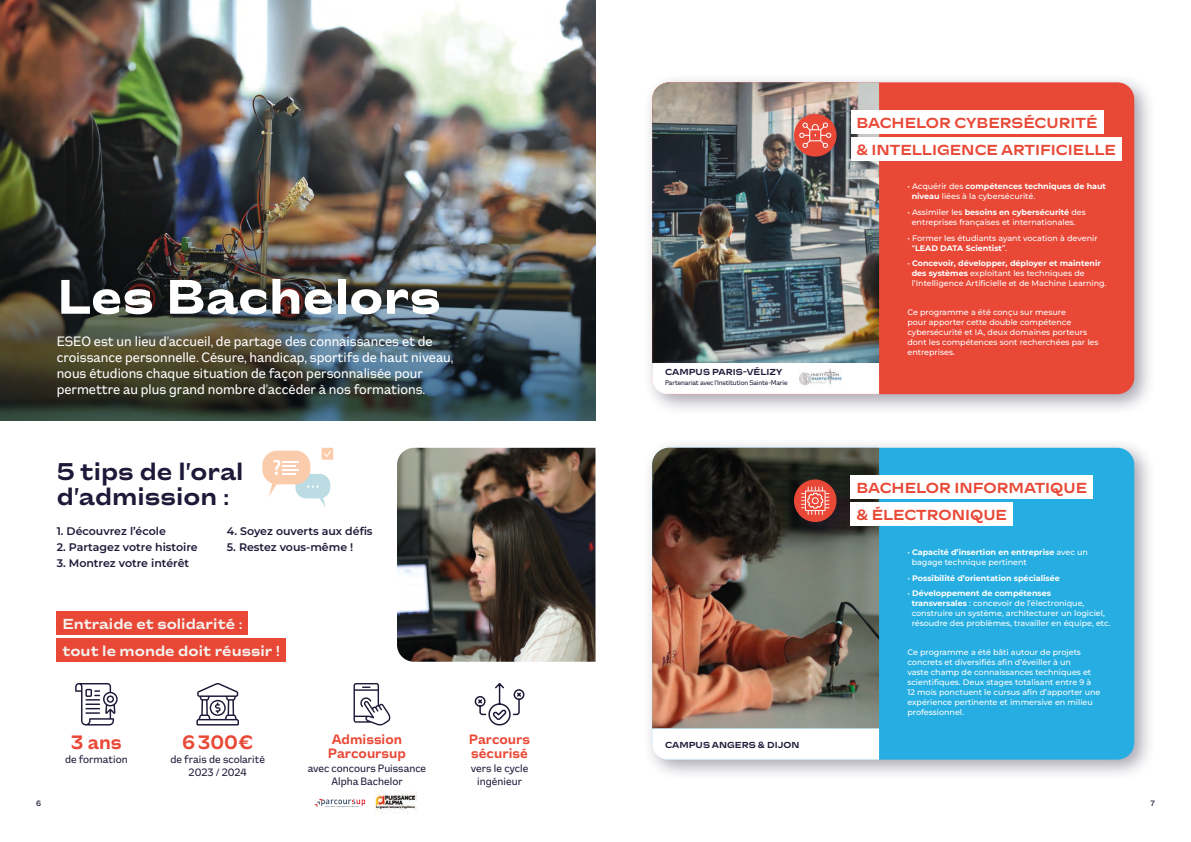
<style>
.page{position:relative;width:1191px;height:842px;background:#fff}
.page>*{position:absolute;margin:0;border:0;box-sizing:border-box;transform-origin:0 0}
.t1{font:800 50px "CA Slalom Extended";color:#fff}
.t2{font:700 25px/25px "CA Slalom Extended";color:#201838}
.t3{font:700 20px "CA Slalom";color:#e94836}
.t4{font:700 15px "CA Slalom Extended";color:#e94836}
.t5{font:700 15px "CA Slalom Extended";color:#f5f2ef}
.t6{font:14px/16px "CA Slalom";color:#fff}
.t7{font:700 14px/14px "CA Slalom";color:#e94836}
.t8{font:600 11px "Montserrat";color:#201838}
.t9{font:11px/13px "CA Slalom";color:#201838;text-align:center}
.t10{font:700 9px "CA Slalom Extended";color:#201838}
.t11{font:500 8px/10px "Montserrat";color:#fff}
.t12{font:700 8px "Montserrat";color:#fff}
.NUMERO_G{font:500 8px "CA Slalom";color:#201838}
.NUMERO_D{font:500 8px "CA Slalom";color:#201838}
.t13{font:7px "CA Slalom";letter-spacing:-.02em;color:#201838}
.s1{font-weight:500}
.s2{font-weight:700}
</style>
<div class="page">
<img style="left:0;top:0;width:595px;height:187px">
<img style="left:0;top:187px;width:595px;height:234px">
<img style="left:397px;top:448px;width:198px;height:214px">
<div style="left:642px;top:438px;width:514px;height:344px;background:#201838;opacity:.4"></div>
<div style="left:652px;top:448px;width:482px;height:312px;background:#26aee2;border-radius:17px"></div>
<img style="left:652px;top:448px;width:227px;height:280px">
<div style="left:642px;top:72px;width:514px;height:344px;background:#201838;opacity:.4"></div>
<div style="left:652px;top:82px;width:482px;height:312px;background:#e94836;border-radius:17px"></div>
<img style="left:652px;top:82px;width:227px;height:280px">
<div style="left:57px;top:611px;width:191px;height:24px;background:#e94836"></div>
<div style="left:57px;top:638px;width:229px;height:24px;background:#e94836"></div>
<svg style="left:75px;top:683px;width:43px;height:42px"></svg>
<svg style="left:196px;top:683px;width:43px;height:42px"></svg>
<svg style="left:353px;top:683px;width:38px;height:43px"></svg>
<img style="left:374px;top:792px;width:42px;height:22px">
<img style="left:314px;top:799px;width:52px;height:9px">
<svg style="left:474px;top:683px;width:51px;height:43px"></svg>
<div style="left:785px;top:471px;width:74px;height:73px;background:#201838;opacity:.4"></div>
<div style="left:794px;top:479px;width:42px;height:43px;background:#e94836;border-radius:50%"></div>
<div style="left:850px;top:476px;width:242px;height:23px;background:#fff"></div>
<div style="left:850px;top:502px;width:162px;height:24px;background:#fff"></div>
<svg style="left:651px;top:728px;width:228px;height:32px;background:#fafcfd"></svg>
<div style="left:850px;top:110px;width:253px;height:24px;background:#fff"></div>
<div style="left:850px;top:137px;width:271px;height:23px;background:#fff"></div>
<svg style="left:651px;top:362px;width:228px;height:33px;background:#f7f7f7"></svg>
<img style="left:799px;top:368px;width:43px;height:21px">
<div style="left:785px;top:106px;width:74px;height:73px;background:#201838;opacity:.4"></div>
<div style="left:794px;top:114px;width:42px;height:43px;background:#e94836;border-radius:50%"></div>
<svg style="left:801px;top:487px;width:28px;height:28px"></svg>
<div style="left:812px;top:497px;width:6px;height:7px;border:1px solid #fff;border-radius:50%"></div>
<svg style="left:799px;top:123px;width:32px;height:25px"></svg>
<div style="left:321px;top:448px;width:12px;height:12px;background:#fbccac"></div>
<svg style="left:262px;top:450px;width:69px;height:57px"></svg>
<p class="t1" style="left:57px;top:258px;width:386px">Les Bachelors</p>
<p class="t6" style="left:57px;top:333px;width:398px">ESEO est un lieu d’accueil, de partage des connaissances et de croissance personnelle. Césure, handicap, sportifs de haut niveau, nous étudions chaque situation de façon personnalisée pour permettre au plus grand nombre d’accéder à nos formations.</p>
<p class="t2" style="left:57px;top:458px;width:188px">5 tips de l’oral d’admission :</p>
<p class="t8" style="left:227px;top:524px;width:147px">4. Soyez ouverts aux défis</p>
<p class="t8" style="left:227px;top:539px;width:128px">5. Restez vous-même !</p>
<p class="t8" style="left:57px;top:524px;width:111px">1. Découvrez l’école</p>
<p class="t8" style="left:57px;top:539px;width:142px">2. Partagez votre histoire</p>
<p class="t8" style="left:57px;top:555px;width:134px">3. Montrez votre intérêt</p>
<p class="t5" style="left:62px;top:613px;width:182px">Entraide et solidarité :</p>
<p class="t5" style="left:62px;top:640px;width:219px">tout le monde doit réussir !</p>
<p class="t3" style="left:71px;top:727px;width:52px">3 ans</p>
<p class="t9" style="left:65px;top:752px;width:64px">de formation</p>
<p class="t3" style="left:182px;top:727px;width:73px">6300€</p>
<p class="t9" style="left:170px;top:752px;width:96px">de frais de scolarité<br>2023 / 2024</p>
<p class="t7" style="left:328px;top:731px;width:79px">Admission<br>Parcoursup</p>
<p class="t9" style="left:308px;top:762px;width:120px">avec concours Puissance<br>Alpha Bachelor</p>
<p class="t7" style="left:469px;top:731px;width:63px">Parcours sécurisé</p>
<p class="t9" style="left:471px;top:762px;width:59px">vers le cycle ingénieur</p>
<p class="t10" style="left:665px;top:366px;width:119px">CAMPUS PARIS-VÉLIZY</p>
<p class="t13" style="left:665px;top:378px;width:124px">Partenariat avec l’Institution Sainte-Marie</p>
<p class="t10" style="left:665px;top:738px;width:136px">CAMPUS ANGERS &amp; DIJON</p>
<p class="t4" style="left:856px;top:112px;width:243px">BACHELOR CYBERSÉCURITÉ</p>
<p class="t4" style="left:856px;top:138px;width:261px">&amp; INTELLIGENCE ARTIFICIELLE</p>
<p class="t12" style="left:907px;top:181px;width:200px"><span class="s1">• Acquérir des</span> compétences techniques de haut</p>
<p class="t11" style="left:911px;top:191px;width:125px"><span class="s2">niveau</span> liées à la cybersécurité.</p>
<p class="t12" style="left:907px;top:206px;width:180px"><span class="s1">• Assimiler les</span> besoins en cybersécurité <span class="s1">des</span></p>
<p class="t11" style="left:911px;top:217px;width:165px">entreprises françaises et internationales.</p>
<p class="t11" style="left:907px;top:233px;width:192px">• Former les étudiants ayant vocation à devenir</p>
<p class="t12" style="left:911px;top:242px;width:97px"><span class="s1">“</span>LEAD DATA Scientist<span class="s1">”.</span></p>
<p class="t12" style="left:907px;top:258px;width:195px"><span class="s1">•</span> Concevoir, développer, déployer et maintenir</p>
<p class="t11" style="left:911px;top:268px;width:196px"><span class="s2">des systèmes</span> exploitant les techniques de l’Intelligence Artificielle et de Machine Learning.</p>
<p class="t11" style="left:907px;top:307px;width:192px">Ce programme a été conçu sur mesure<br>pour apporter cette double compétence cybersécurité et IA, deux domaines porteurs dont les compétences sont recherchées par les entreprises.</p>
<p class="t4" style="left:856px;top:477px;width:232px">BACHELOR INFORMATIQUE</p>
<p class="t4" style="left:856px;top:504px;width:152px">&amp; ÉLECTRONIQUE</p>
<p class="t12" style="left:907px;top:546px;width:182px"><span class="s1">•</span> Capacité d’insertion en entreprise <span class="s1">avec un</span></p>
<p class="t11" style="left:911px;top:557px;width:117px">bagage technique pertinent</p>
<p class="t12" style="left:907px;top:572px;width:154px"><span class="s1">•</span> Possibilité d’orientation spécialisée</p>
<p class="t12" style="left:907px;top:588px;width:145px"><span class="s1">•</span> Développement de compétenses</p>
<p class="t11" style="left:911px;top:598px;width:200px"><span class="s2">transversales</span> : concevoir de l’électronique, construire un système, architecturer un logiciel, résoudre des problèmes, travailler en équipe, etc.</p>
<p class="t11" style="left:907px;top:647px;width:194px">Ce programme a été bâti autour de projets concrets et diversifiés afin d’éveiller à un<br>vaste champ de connaissances techniques et scientifiques. Deux stages totalisant entre 9 à 12 mois ponctuent le cursus afin d’apporter une expérience pertinente et immersive en milieu professionnel.</p>
<p class="NUMERO_G" style="left:36px;top:797px;width:7px">6</p>
<p class="NUMERO_D" style="left:1150px;top:797px;width:6px">7</p>
</div>
